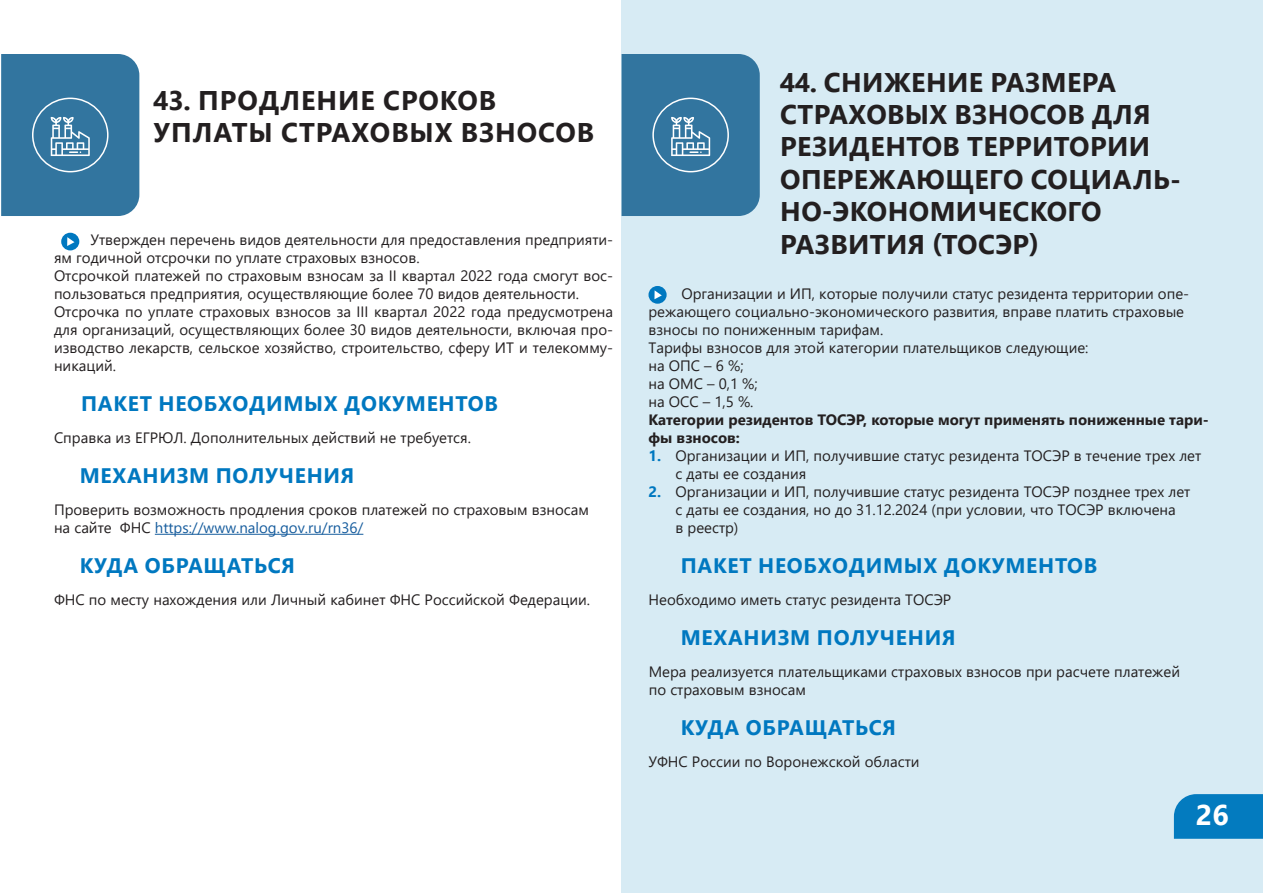
<style>
.page{position:relative;width:1263px;height:893px;background:#fff}
.page>*{position:absolute;margin:0;border:0;box-sizing:border-box;transform-origin:0 0}
.t1{font:700 28.5px "Segoe UI";color:#fff}
.заголовок_32{font:700 27px/32.4px "Segoe UI";letter-spacing:.015em;color:#231f20}
.заголовок_32-2{font:700 27px "Segoe UI";letter-spacing:.035em;color:#231f20}
.ПРОМ{font:700 21px "Segoe UI";letter-spacing:.035em;color:#0078c0}
.текст_мерррр{font:15px/18px "Segoe UI";color:#231f20}
.ПРОМ_ТЕКСТ{font:15px/18px "Segoe UI";color:#231f20}
.ПРОМ_ТЕКСТ-2{font:700 15px/18px "Segoe UI";color:#231f20}
.s1{color:#175d9e}
.s2{font-weight:700;color:#0078c0}
</style>
<div class="page">
<div style="left:621px;top:0;width:642px;height:893px;background:#d7ebf4"></div>
<svg style="left:1px;top:54px;width:138px;height:162px;background:#3c7ba3"></svg>
<svg style="left:621px;top:54px;width:139px;height:162px;background:#3c7ba3"></svg>
<div style="left:61px;top:233px;width:18px;height:17px;background:#0078c0;border-radius:50%"></div>
<svg style="left:67px;top:237px;width:7px;height:9px"></svg>
<div style="left:648px;top:286px;width:19px;height:18px;background:#0078c0;border-radius:50%"></div>
<svg style="left:654px;top:290px;width:8px;height:9px"></svg>
<hr style="left:155px;top:534px;width:208px;height:1px;background:#175d9e">
<p class="заголовок_32-2" style="left:153px;top:75px;width:344px">43. ПРОДЛЕНИЕ СРОКОВ</p>
<p class="заголовок_32-2" style="left:154px;top:106px;width:442px">УПЛАТЫ СТРАХОВЫХ ВЗНОСОВ</p>
<p class="текст_мерррр" style="left:54px;top:229px;width:561px;text-indent:37px">Утвержден перечень видов деятельности для предоставления предприяти&shy;ям годичной отсрочки по уплате страховых взносов.</p>
<p class="текст_мерррр" style="left:54px;top:265px;width:561px">Отсрочкой платежей по страховым взносам за II квартал 2022 года смогут вос&shy;пользоваться предприятия, осуществляющие более 70 видов деятельности.</p>
<p class="текст_мерррр" style="left:54px;top:301px;width:561px;text-align:justify">Отсрочка по уплате страховых взносов за III квартал 2022 года предусмотрена для организаций, осуществляющих более 30 видов деятельности, включая про&shy;изводство лекарств, сельское хозяйство, строительство, сферу ИТ и телекомму&shy;никаций.</p>
<p class="ПРОМ" style="left:81px;top:384px;width:418px">ПАКЕТ НЕОБХОДИМЫХ ДОКУМЕНТОВ</p>
<p class="ПРОМ_ТЕКСТ" style="left:54px;top:427px;width:418px">Справка из ЕГРЮЛ. Дополнительных действий не требуется.</p>
<p class="ПРОМ" style="left:80px;top:456px;width:276px">МЕХАНИЗМ ПОЛУЧЕНИЯ</p>
<p class="ПРОМ_ТЕКСТ" style="left:54px;top:499px;width:536px">Проверить возможность продления сроков платежей по страховым взносам на сайте ФНС <span class="s1">https://www.nalog.gov.ru/rn36/</span></p>
<p class="заголовок_32" style="left:780px;top:64px;width:403px">44. СНИЖЕНИЕ РАЗМЕРА<br>СТРАХОВЫХ ВЗНОСОВ ДЛЯ<br>РЕЗИДЕНТОВ ТЕРРИТОРИИ<br>ОПЕРЕЖАЮЩЕГО СОЦИАЛЬ-<br>НО-ЭКОНОМИЧЕСКОГО</p>
<p class="заголовок_32" style="left:780px;top:226px;width:260px">РАЗВИТИЯ (ТОСЭР)</p>
<p class="ПРОМ_ТЕКСТ" style="left:648px;top:283px;width:542px;text-indent:33px">Организации и ИП, которые получили статус резидента территории опе&shy;режающего социально-экономического развития, вправе платить страховые взносы по пониженным тарифам.</p>
<p class="ПРОМ_ТЕКСТ" style="left:648px;top:337px;width:441px">Тарифы взносов для этой категории плательщиков следующие:</p>
<p class="ПРОМ_ТЕКСТ" style="left:648px;top:355px;width:97px">на ОПС – 6 %;</p>
<p class="ПРОМ_ТЕКСТ" style="left:648px;top:373px;width:111px">на ОМС – 0,1 %;</p>
<p class="ПРОМ_ТЕКСТ" style="left:648px;top:391px;width:107px">на ОСС – 1,5 %.</p>
<p class="ПРОМ_ТЕКСТ-2" style="left:648px;top:409px;width:562px">Категории резидентов ТОСЭР, которые могут применять пониженные тари&shy;фы взносов:</p>
<p class="текст_мерррр" style="left:675px;top:445px;width:527px;text-indent:-27px"><span class="s2">1.</span> Организации и ИП, получившие статус резидента ТОСЭР в течение трех лет с даты ее создания</p>
<p class="текст_мерррр" style="left:675px;top:481px;width:516px;text-indent:-27px"><span class="s2">2.</span> Организации и ИП, получившие статус резидента ТОСЭР позднее трех лет с даты ее создания, но до 31.12.2024 (при условии, что ТОСЭР включена<br>в реестр)</p>
<p class="ПРОМ" style="left:80px;top:546px;width:217px">КУДА ОБРАЩАТЬСЯ</p>
<p class="ПРОМ" style="left:681px;top:546px;width:418px">ПАКЕТ НЕОБХОДИМЫХ ДОКУМЕНТОВ</p>
<p class="ПРОМ_ТЕКСТ" style="left:54px;top:589px;width:538px">ФНС по месту нахождения или Личный кабинет ФНС Российской Федерации.</p>
<p class="ПРОМ_ТЕКСТ" style="left:648px;top:589px;width:304px">Необходимо иметь статус резидента ТОСЭР</p>
<p class="ПРОМ" style="left:681px;top:618px;width:276px">МЕХАНИЗМ ПОЛУЧЕНИЯ</p>
<p class="ПРОМ_ТЕКСТ" style="left:649px;top:661px;width:533px">Мера реализуется плательщиками страховых взносов при расчете платежей по страховым взносам</p>
<p class="ПРОМ" style="left:681px;top:708px;width:217px">КУДА ОБРАЩАТЬСЯ</p>
<p class="ПРОМ_ТЕКСТ" style="left:648px;top:751px;width:273px">УФНС России по Воронежской области</p>
<h1 class="t1" style="left:1196px;top:788px;width:35px">26</h1>
</div>
